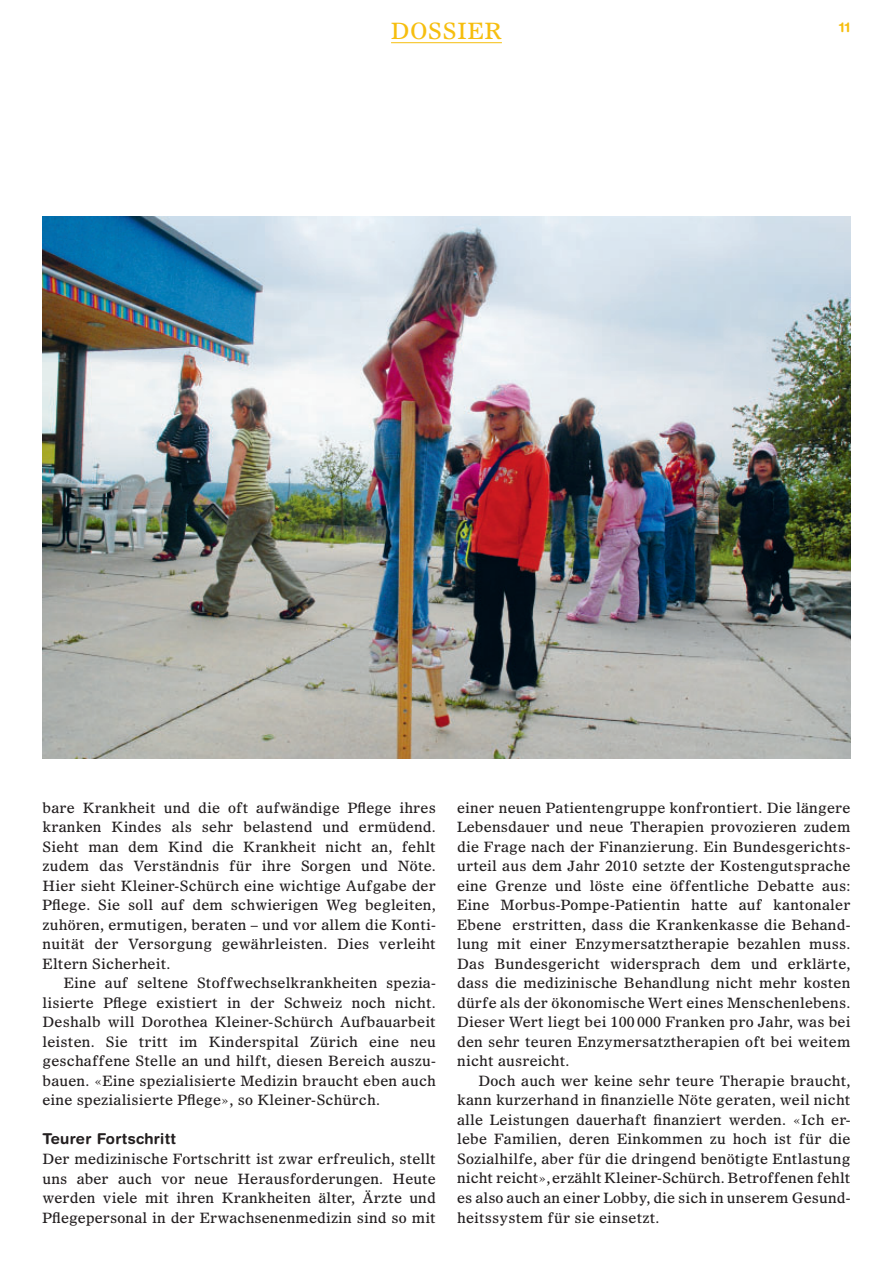
<style>
.page{position:relative;width:893px;height:1263px;background:#fff}
.page>*{position:absolute;margin:0;border:0;box-sizing:border-box;transform-origin:0 0}
.t1{font:22.5px "Olympian";letter-spacing:.03em;color:#f6be0e}
.t2{font:700 15px "Helvetica Rounded";letter-spacing:.02em;color:#231f20}
.t3{font:14.25px/19.5px "Olympian";letter-spacing:.015em;color:#231f20;text-align:justify}
.t4{font:700 13.5px "Helvetica Rounded";color:#f6be0e}
.s1{color:#fff}
</style>
<div class="page">
<hr style="left:391px;top:42px;width:111px;height:1px;background:#f6be0e">
<img style="left:43px;top:217px;width:807px;height:541px">
<h1 class="t1" style="left:391px;top:22px;width:113px"><span class="s1">DO</span>SSIER</h1>
<p class="t4" style="left:839px;top:22px;width:13px">11</p>
<p class="t3" style="left:43px;top:799px;width:395px">bare Krankheit und die oft aufwändige Pflege ihres kranken Kindes als sehr belastend und ermüdend.<br>Sieht man dem Kind die Krankheit nicht an, fehlt zudem das Verständnis für ihre Sorgen und Nöte.<br>Hier sieht Kleiner-Schürch eine wichtige Aufgabe der Pflege. Sie soll auf dem schwierigen Weg begleiten, zuhören, ermutigen, beraten – und vor allem die Konti&shy;nuität der Versorgung gewährleisten. Dies verleiht Eltern Sicherheit.</p>
<p class="t3" style="left:43px;top:975px;width:395px;text-indent:21px">Eine auf seltene Stoffwechselkrankheiten spezia&shy;lisierte Pflege existiert in der Schweiz noch nicht.<br>Deshalb will Dorothea Kleiner-Schürch Aufbauarbeit leisten. Sie tritt im Kinderspital Zürich eine neu geschaffene Stelle an und hilft, diesen Bereich auszu&shy;bauen. «Eine spezialisierte Medizin braucht eben auch eine spezialisierte Pflege», so Kleiner-Schürch.</p>
<p class="t2" style="left:43px;top:1133px;width:135px">Teurer Fortschritt</p>
<p class="t3" style="left:43px;top:1150px;width:395px">Der medizinische Fortschritt ist zwar erfreulich, stellt uns aber auch vor neue Herausforderungen. Heute werden viele mit ihren Krankheiten älter, Ärzte und Pflegepersonal in der Erwachsenenmedizin sind so mit</p>
<p class="t3" style="left:457px;top:799px;width:395px">einer neuen Patientengruppe konfrontiert. Die längere Lebensdauer und neue Therapien provozieren zudem die Frage nach der Finanzierung. Ein Bundesgerichts&shy;urteil aus dem Jahr 2010 setzte der Kostengutsprache eine Grenze und löste eine öffentliche Debatte aus:<br>Eine Morbus-Pompe-Patientin hatte auf kantonaler Ebene erstritten, dass die Krankenkasse die Behand&shy;lung mit einer Enzymersatztherapie bezahlen muss.<br>Das Bundes gericht widersprach dem und erklärte, dass die medi zinische Behandlung nicht mehr kosten dürfe als der ökonomische Wert eines Menschenlebens.<br>Dieser Wert liegt bei 100 000 Franken pro Jahr, was bei den sehr teuren Enzymersatztherapien oft bei weitem nicht ausreicht.</p>
<p class="t3" style="left:457px;top:1072px;width:395px;text-indent:21px">Doch auch wer keine sehr teure Therapie braucht, kann kurzerhand in finanzielle Nöte geraten, weil nicht alle Leistungen dauerhaft finanziert werden. «Ich er&shy;lebe Familien, deren Einkommen zu hoch ist für die Sozialhilfe, aber für die dringend benötigte Entlastung nicht reicht», erzählt Kleiner-Schürch. Betroffenen fehlt es also auch an einer Lobby, die sich in unserem Gesund&shy;heitssystem für sie einsetzt.</p>
</div>
